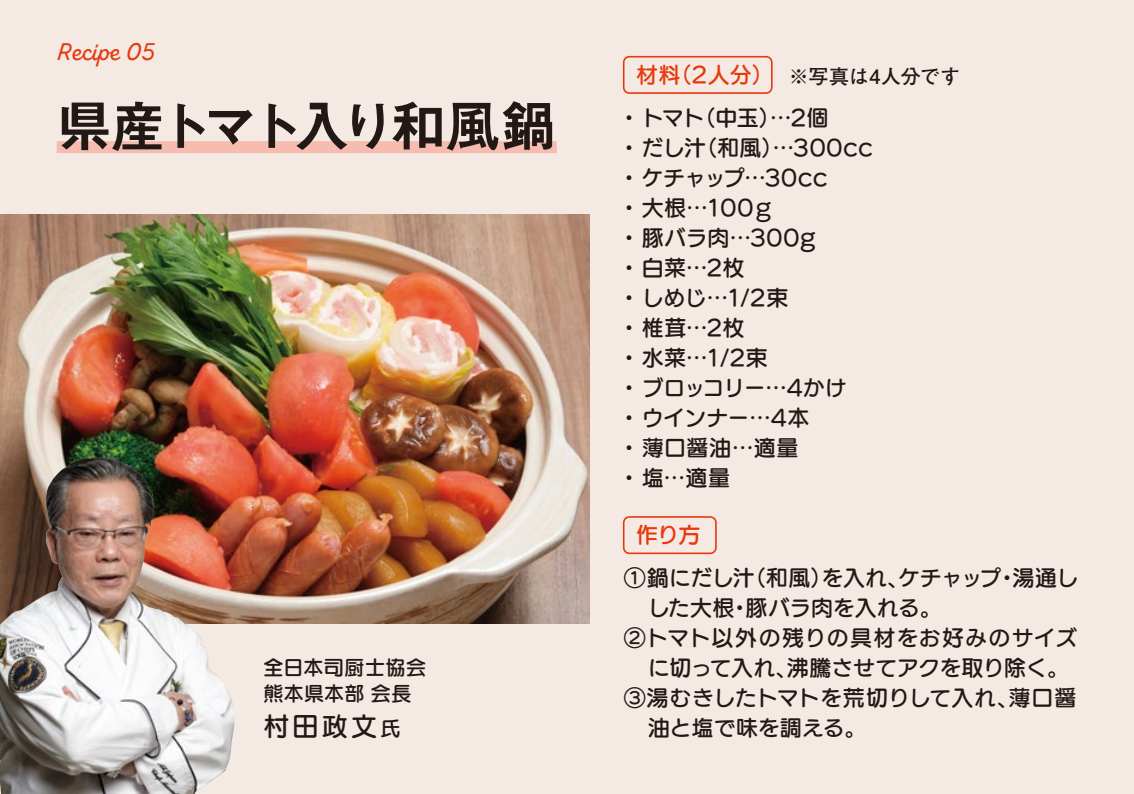
<style>
.page{position:relative;width:1134px;height:794px;background:#f4eae3}
.page>*{position:absolute;margin:0;border:0;box-sizing:border-box;transform-origin:0 0}
.t1{font:56px "Midashi Go Pro MB31";letter-spacing:-.17em;color:#221815}
.t2{font:26px "UD Marugo Small Pr 6 DB";color:#221815}
.t3{font:24px "Zing Script Rust SB Demo Base";letter-spacing:-.01em;color:#e8380d}
.t4{font:22px/30px "UD Marugo Small Pr 6 DB";letter-spacing:.005em;color:#221815}
.t5{font:22px "UD Marugo Small Pr 6 DB";letter-spacing:-.02em;color:#221815}
.t6{font:22px "UD Marugo Small Pr 6 DB";letter-spacing:.045em;color:#221815}
.t7{font:22px "UD Marugo Small Pr 6 DB";letter-spacing:.005em;color:#e8380d}
.t8{font:20px/26px "UD Marugo Small Pr 6 DB";letter-spacing:.02em;color:#221815}
.t9{font:700 20px "Futo Go B101 Pr 6 N";letter-spacing:.01em;color:#221815}
.s1{font-size:20px}
</style>
<div class="page">
<img style="left:0;top:215px;width:590px;height:408px">
<div style="left:623px;top:56px;width:150px;height:38px;border:2px solid #e8380d;border-radius:6px"></div>
<div style="left:623px;top:516px;width:94px;height:38px;border:2px solid #e8380d;border-radius:6px"></div>
<img style="left:0;top:456px;width:235px;height:338px">
<div style="left:57px;top:141px;width:500px;height:12px;background:#f6bcb0"></div>
<p class="t3" style="left:57px;top:37px;width:100px">Recipe 05</p>
<h1 class="t1" style="left:57px;top:81px;width:501px">県産トマト入り和風鍋</h1>
<p class="t8" style="left:263px;top:655px;width:164px">全日本司厨士協会熊本県本部 会長</p>
<p class="t2" style="left:263px;top:712px;width:139px">村田政文<span class="s1">氏</span></p>
<p class="t7" style="left:636px;top:62px;width:139px">材料（2人分）</p>
<p class="t9" style="left:789px;top:60px;width:173px">※写真は4人分です</p>
<p class="t4" style="left:618px;top:103px;width:256px">・ トマト（中玉）…2個<br>・ だし汁（和風）…300CC・ ケチャップ…30CC<br>・ 大根…100Ｇ<br>・ 豚バラ肉…300G<br>・ 白菜…2枚<br>・ しめじ…1/2束<br>・ 椎茸…2枚<br>・ 水菜…1/2束<br>・ ブロッコリー…4かけ・ ウインナー…4本<br>・ 薄口醤油…適量<br>・ 塩…適量</p>
<p class="t7" style="left:636px;top:523px;width:66px">作り方</p>
<p class="t5" style="left:624px;top:565px;width:456px">①鍋にだし汁（和風）を入れ、ケチャップ・湯通し</p>
<p class="t4" style="left:648px;top:593px;width:296px">した大根・豚バラ肉を入れる。</p>
<p class="t6" style="left:624px;top:625px;width:455px">②トマト以外の残りの具材をお好みのサイズ</p>
<p class="t5" style="left:648px;top:655px;width:423px">に切って入れ、沸騰させてアクを取り除く。</p>
<p class="t4" style="left:624px;top:683px;width:454px">③湯むきしたトマトを荒切りして入れ、薄口醤</p>
<p class="t4" style="left:648px;top:713px;width:221px">油と塩で味を調える。</p>
</div>
